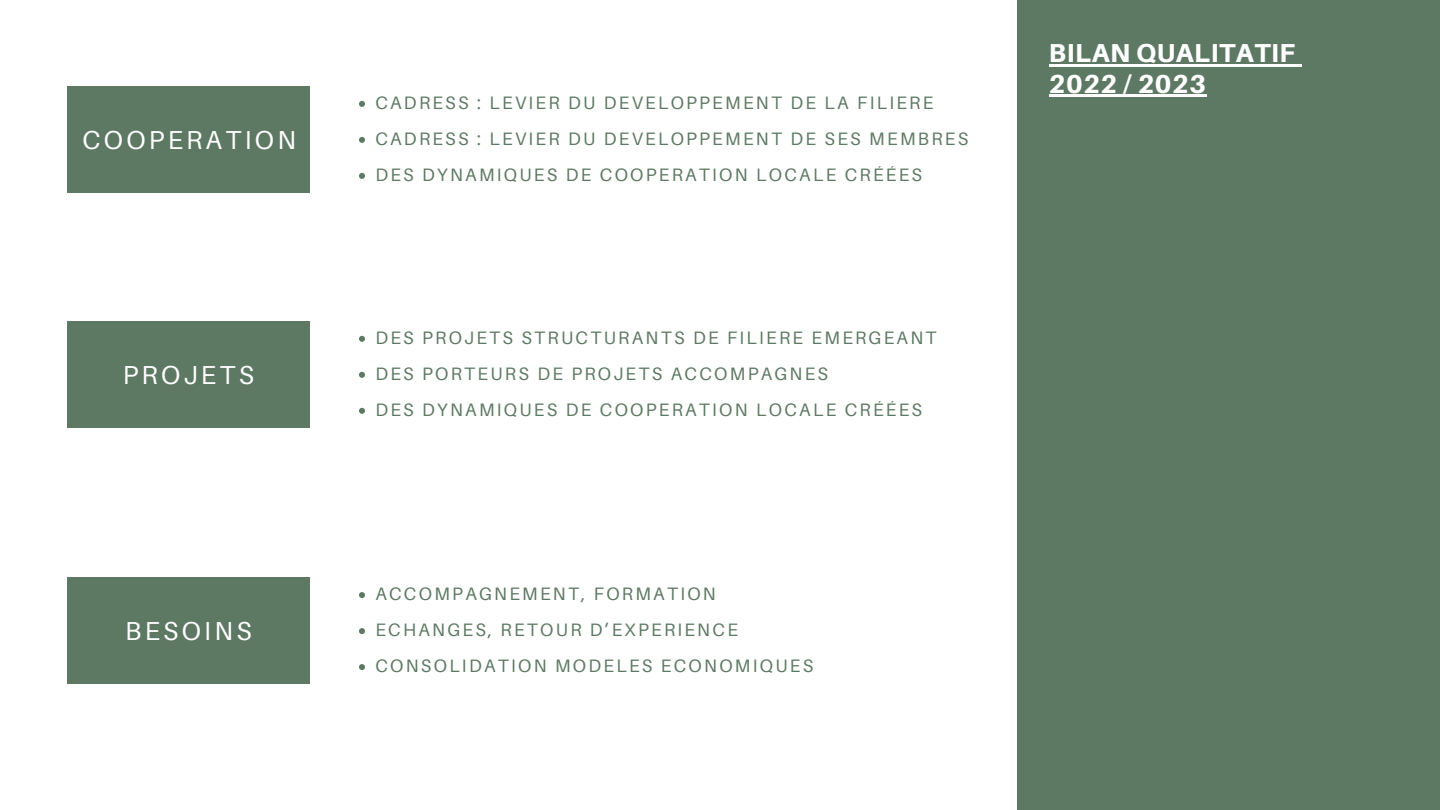
<style>
.page{position:relative;width:1440px;height:810px;background:#5d7963}
.page>*{position:absolute;margin:0;border:0;box-sizing:border-box;transform-origin:0 0}
.t1{font:26px "Aileron";letter-spacing:.125em;color:#fff}
.t2{font:800 26px "Aileron";letter-spacing:.02em;color:#fff}
.t3{font:18px "Aileron";letter-spacing:.125em;color:#5d7963}
</style>
<div class="page">
<div style="left:1px;top:0;width:1016px;height:810px;background:#fff"></div>
<div style="left:67px;top:86px;width:243px;height:106px;background:#5d7963"></div>
<div style="left:67px;top:322px;width:243px;height:106px;background:#5d7963"></div>
<div style="left:67px;top:577px;width:243px;height:106px;background:#5d7963"></div>
<hr style="left:1049px;top:64px;width:247px;height:2px;background:#fff">
<hr style="left:1049px;top:95px;width:158px;height:2px;background:#fff">
<svg style="left:359px;top:101px;width:6px;height:6px"></svg>
<svg style="left:359px;top:137px;width:6px;height:6px"></svg>
<svg style="left:359px;top:173px;width:6px;height:6px"></svg>
<svg style="left:359px;top:336px;width:6px;height:6px"></svg>
<svg style="left:359px;top:372px;width:6px;height:6px"></svg>
<svg style="left:359px;top:408px;width:6px;height:6px"></svg>
<svg style="left:359px;top:592px;width:6px;height:6px"></svg>
<svg style="left:359px;top:628px;width:6px;height:6px"></svg>
<svg style="left:359px;top:664px;width:6px;height:6px"></svg>
<p class="t1" style="left:82px;top:124px;width:215px">COOPERATION</p>
<p class="t1" style="left:123px;top:359px;width:133px">PROJETS</p>
<p class="t1" style="left:125px;top:615px;width:128px">BESOINS</p>
<p class="t3" style="left:375px;top:92px;width:559px">CADRESS : LEVIER DU DEVELOPPEMENT DE LA FILIERE</p>
<p class="t3" style="left:375px;top:128px;width:594px">CADRESS : LEVIER DU DEVELOPPEMENT DE SES MEMBRES</p>
<p class="t3" style="left:375px;top:164px;width:548px">DES DYNAMIQUES DE COOPERATION LOCALE CRÉÉES</p>
<p class="t3" style="left:375px;top:327px;width:563px">DES PROJETS STRUCTURANTS DE FILIERE EMERGEANT</p>
<p class="t3" style="left:375px;top:363px;width:454px">DES PORTEURS DE PROJETS ACCOMPAGNES</p>
<p class="t3" style="left:375px;top:399px;width:548px">DES DYNAMIQUES DE COOPERATION LOCALE CRÉÉES</p>
<p class="t3" style="left:375px;top:583px;width:342px">ACCOMPAGNEMENT, FORMATION</p>
<p class="t3" style="left:375px;top:619px;width:364px">ECHANGES, RETOUR D’EXPERIENCE</p>
<p class="t3" style="left:375px;top:655px;width:439px">CONSOLIDATION MODELES ECONOMIQUES</p>
<p class="t2" style="left:1049px;top:37px;width:248px">BILAN QUALITATIF</p>
<p class="t2" style="left:1049px;top:68px;width:159px">2022 / 2023</p>
</div>
